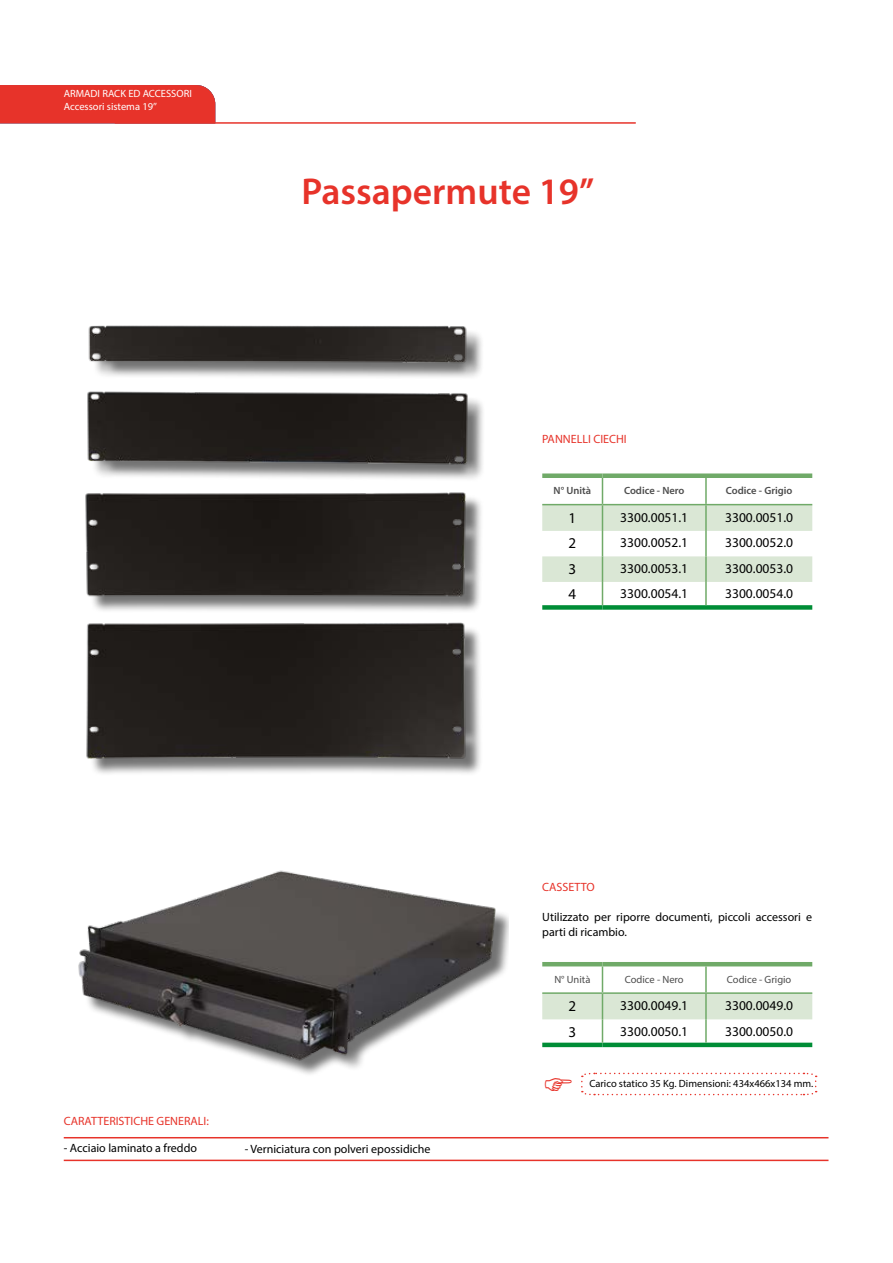
<style>
.page{position:relative;width:893px;height:1263px;background:#fff}
.page>*{position:absolute;margin:0;border:0;box-sizing:border-box;transform-origin:0 0}
.t1{font:600 37.5px "Myriad Pro";color:#e7332a}
.t2{font:15px "Myriad Pro";color:#000}
.t3{font:13.5px "Myriad Pro";color:#000}
.t4{font:13.5px/16.2px "Myriad Pro";color:#fff}
.t5{font:12px/15px "Myriad Pro";color:#000}
.t6{font:12px "Myriad Pro";color:#e7332a}
.t7{font:10.5px/12.6px "Myriad Pro";color:#fff}
.t8{font:10.5px "Myriad Pro";color:#000}
.t9{font:600 10.5px "Myriad Pro";color:#4d4d4d}
.t10{font:10.5px "Myriad Pro";color:#4d4d4d}
</style>
<div class="page">
<hr style="left:115px;top:123px;width:521px;height:1px;background:#e7332a">
<div style="left:0;top:85px;width:215px;height:38px;background:#e7332a"></div>
<img style="left:88px;top:325px;width:394px;height:52px">
<img style="left:87px;top:391px;width:396px;height:87px">
<img style="left:85px;top:478px;width:396px;height:130px">
<img style="left:86px;top:608px;width:395px;height:166px">
<img style="left:78px;top:870px;width:431px;height:204px">
<div style="left:542px;top:473px;width:60px;height:5px;background:#70aa68"></div>
<div style="left:602px;top:473px;width:104px;height:5px;background:#70aa68"></div>
<div style="left:706px;top:473px;width:106px;height:5px;background:#70aa68"></div>
<div style="left:542px;top:605px;width:60px;height:5px;background:#008d36"></div>
<div style="left:602px;top:605px;width:104px;height:5px;background:#008d36"></div>
<div style="left:706px;top:605px;width:106px;height:5px;background:#008d36"></div>
<svg style="left:542px;top:478px;width:270px;height:127px"></svg>
<hr style="left:705px;top:478px;width:2px;height:26px;background:#70aa68">
<hr style="left:705px;top:505px;width:2px;height:26px;background:#70aa68">
<hr style="left:705px;top:531px;width:2px;height:25px;background:#70aa68">
<hr style="left:705px;top:556px;width:2px;height:26px;background:#70aa68">
<hr style="left:705px;top:582px;width:2px;height:23px;background:#70aa68">
<hr style="left:542px;top:962px;width:60px;height:4px;background:#70aa68">
<hr style="left:602px;top:962px;width:104px;height:4px;background:#70aa68">
<hr style="left:706px;top:962px;width:106px;height:4px;background:#70aa68">
<hr style="left:542px;top:1043px;width:60px;height:4px;background:#008d36">
<hr style="left:602px;top:1043px;width:104px;height:4px;background:#008d36">
<hr style="left:706px;top:1043px;width:106px;height:4px;background:#008d36">
<svg style="left:542px;top:966px;width:270px;height:77px"></svg>
<hr style="left:705px;top:966px;width:2px;height:26px;background:#70aa68">
<hr style="left:705px;top:994px;width:2px;height:25px;background:#70aa68">
<hr style="left:705px;top:1019px;width:2px;height:24px;background:#70aa68">
<svg style="left:581px;top:1072px;width:236px;height:24px"></svg>
<hr style="left:64px;top:1137px;width:764px;height:1px;background:#e7332a">
<hr style="left:64px;top:1159px;width:764px;height:2px;background:#e7332a">
<p class="t7" style="left:64px;top:87px;width:130px">ARMADI RACK ED ACCESSORI<br>Accessori sistema 19’’</p>
<p class="t4" style="left:64px;top:87px;width:144px">ARMADI RACK ED ACCES-<br>SORI</p>
<p class="t7" style="left:64px;top:100px;width:70px">Seri S-08 Porte</p>
<h1 class="t1" style="left:301px;top:167px;width:294px">Passapermute 19’’</h1>
<p class="t6" style="left:542px;top:432px;width:86px">PANNELLI CIECHI</p>
<p class="t9" style="left:554px;top:484px;width:39px">N° Unità</p>
<p class="t9" style="left:624px;top:484px;width:62px">Codice - Nero</p>
<p class="t9" style="left:726px;top:484px;width:68px">Codice - Grigio</p>
<p class="t2" style="left:568px;top:508px;width:9px">1</p>
<p class="t3" style="left:620px;top:509px;width:69px">3300.0051.1</p>
<p class="t3" style="left:725px;top:509px;width:69px">3300.0051.0</p>
<p class="t2" style="left:568px;top:534px;width:9px">2</p>
<p class="t3" style="left:620px;top:534px;width:69px">3300.0052.1</p>
<p class="t3" style="left:725px;top:534px;width:69px">3300.0052.0</p>
<p class="t2" style="left:568px;top:559px;width:9px">3</p>
<p class="t3" style="left:620px;top:560px;width:69px">3300.0053.1</p>
<p class="t3" style="left:725px;top:560px;width:69px">3300.0053.0</p>
<p class="t2" style="left:568px;top:585px;width:9px">4</p>
<p class="t3" style="left:620px;top:585px;width:69px">3300.0054.1</p>
<p class="t3" style="left:725px;top:585px;width:69px">3300.0054.0</p>
<p class="t6" style="left:542px;top:879px;width:54px">CASSETTO</p>
<p class="t5" style="left:542px;top:909px;width:272px">Utilizzato per riporre documenti, piccoli accessori e parti di ricambio.</p>
<p class="t10" style="left:554px;top:972px;width:38px">N° Unità</p>
<p class="t10" style="left:625px;top:972px;width:60px">Codice - Nero</p>
<p class="t10" style="left:727px;top:972px;width:66px">Codice - Grigio</p>
<p class="t2" style="left:568px;top:997px;width:9px">2</p>
<p class="t3" style="left:620px;top:997px;width:69px">3300.0049.1</p>
<p class="t3" style="left:725px;top:997px;width:69px">3300.0049.0</p>
<p class="t2" style="left:568px;top:1022px;width:9px">3</p>
<p class="t3" style="left:620px;top:1023px;width:69px">3300.0050.1</p>
<p class="t3" style="left:725px;top:1023px;width:69px">3300.0050.0</p>
<p class="t8" style="left:589px;top:1077px;width:226px">Carico statico 35 Kg. Dimensioni: 434x466x134 mm.</p>
<p class="t6" style="left:64px;top:1113px;width:147px">CARATTERISTICHE GENERALI:</p>
<p class="t5" style="left:64px;top:1140px;width:135px">- Acciaio laminato a freddo</p>
<p class="t5" style="left:245px;top:1141px;width:187px">- Verniciatura con polveri epossidiche</p>
</div>
